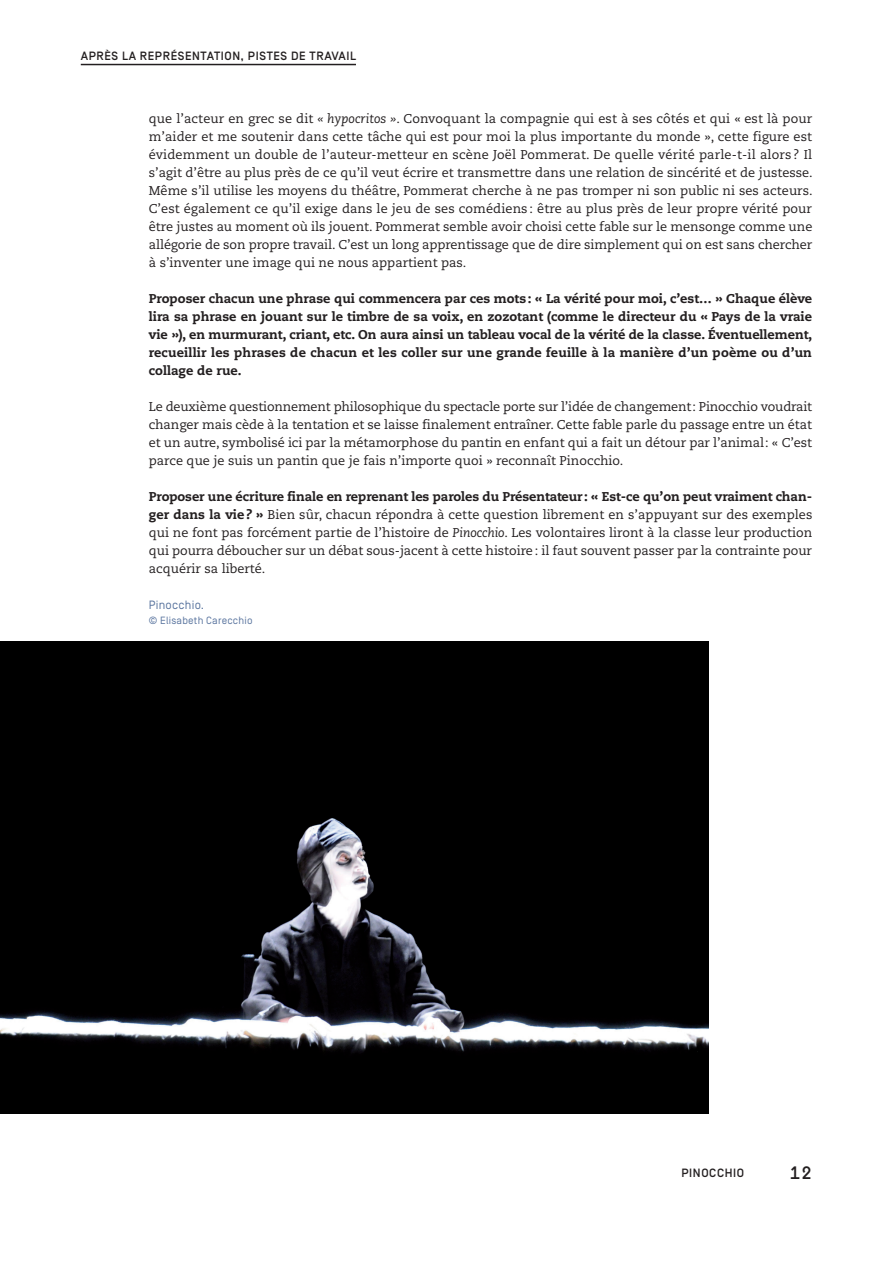
<style>
.page{position:relative;width:893px;height:1263px;background:#fff}
.page>*{position:absolute;margin:0;border:0;box-sizing:border-box;transform-origin:0 0}
.t1{font:500 18px "Simplon BP Mono";color:#231f20}
.Texte_courant{font:12.75px/18px "Caecilia LT Std";color:#231f20;text-align:justify}
.Texte_courant-2{font:800 12.75px/18px "Caecilia LT Std";letter-spacing:.01em;color:#231f20;text-align:justify}
.t2{font:500 12px "Simplon BP";letter-spacing:.05em;color:#231f20}
.Legende{font:12px "Simplon BP Regular";letter-spacing:.02em;color:#5a759f}
.Copyright{font:10.5px "Simplon BP Regular";letter-spacing:.02em;color:#5a759f}
.s1{font-style:italic}
.s2{font-weight:800}
</style>
<div class="page">
<hr style="left:81px;top:64px;width:275px;height:1px;background:#231f20">
<img style="left:1px;top:642px;width:708px;height:471px">
<p class="t2" style="left:81px;top:49px;width:17px">APRÈS</p>
<p class="t2" style="left:122px;top:49px;width:26px">LA REPRÉSENTATION</p>
<p class="t2" style="left:241px;top:49px;width:15px">, PISTES</p>
<p class="t2" style="left:291px;top:49px;width:27px">DE TRAVAIL</p>
<p class="Texte_courant" style="left:149px;top:110px;width:665px">que l’acteur en grec se dit <span class="s1">« hypocritos »</span>. Convoquant la compagnie qui est à ses côtés et qui « est là pour m’aider et me soutenir dans cette tâche qui est pour moi la plus importante du monde », cette figure est évidemment un double de l’auteur-metteur en scène Joël Pommerat. De quelle vérité parle-t-il alors ? Il s’agit d’être au plus près de ce qu’il veut écrire et transmettre dans une relation de sincérité et de justesse.<br>Même s’il utilise les moyens du théâtre, Pommerat cherche à ne pas tromper ni son public ni ses acteurs.<br>C’est également ce qu’il exige dans le jeu de ses comédiens : être au plus près de leur propre vérité pour être justes au moment où ils jouent. Pommerat semble avoir choisi cette fable sur le mensonge comme une allégorie de son propre travail. C’est un long apprentissage que de dire simplement qui on est sans chercher à s’inventer une image qui ne nous appartient pas.</p>
<p class="Texte_courant-2" style="left:149px;top:289px;width:665px">Proposer chacun une phrase qui commencera par ces mots: « La vérité pour moi, c’est… » Chaque élève lira sa phrase en jouant sur le timbre de sa voix, en zozotant (comme le directeur du « Pays de la vraie vie »), en murmurant, criant, etc. On aura ainsi un tableau vocal de la vérité de la classe. Éventuellement, recueillir les phrases de chacun et les coller sur une grande feuille à la manière d’un poème ou d’un collage de rue.</p>
<p class="Texte_courant" style="left:149px;top:398px;width:665px">Le deuxième questionnement philosophique du spectacle porte sur l’idée de changement: Pinocchio voudrait changer mais cède à la tentation et se laisse finalement entraîner. Cette fable parle du passage entre un état et un autre, symbolisé ici par la métamorphose du pantin en enfant qui a fait un détour par l’animal: « C’est parce que je suis un pantin que je fais n’importe quoi » reconnaît Pinocchio.</p>
<p class="Texte_courant" style="left:149px;top:488px;width:665px"><span class="s2">Proposer une écriture finale en reprenant les paroles du Présentateur : « Est-ce qu’on peut vraiment chan&shy;ger dans la vie? »</span> Bien sûr, chacun répondra à cette question librement en s’appuyant sur des exemples qui ne font pas forcément partie de l’histoire de <span class="s1">Pinocchio</span>. Les volontaires liront à la classe leur production qui pourra déboucher sur un débat sous-jacent à cette histoire: il faut souvent passer par la contrainte pour acquérir sa liberté.</p>
<p class="Legende" style="left:149px;top:598px;width:57px">Pinocchio.</p>
<p class="Copyright" style="left:149px;top:614px;width:105px">© Elisabeth Carecchio</p>
<p class="t2" style="left:681px;top:1166px;width:64px">PINOCCHIO</p>
<h1 class="t1" style="left:789px;top:1161px;width:24px">12</h1>
</div>
